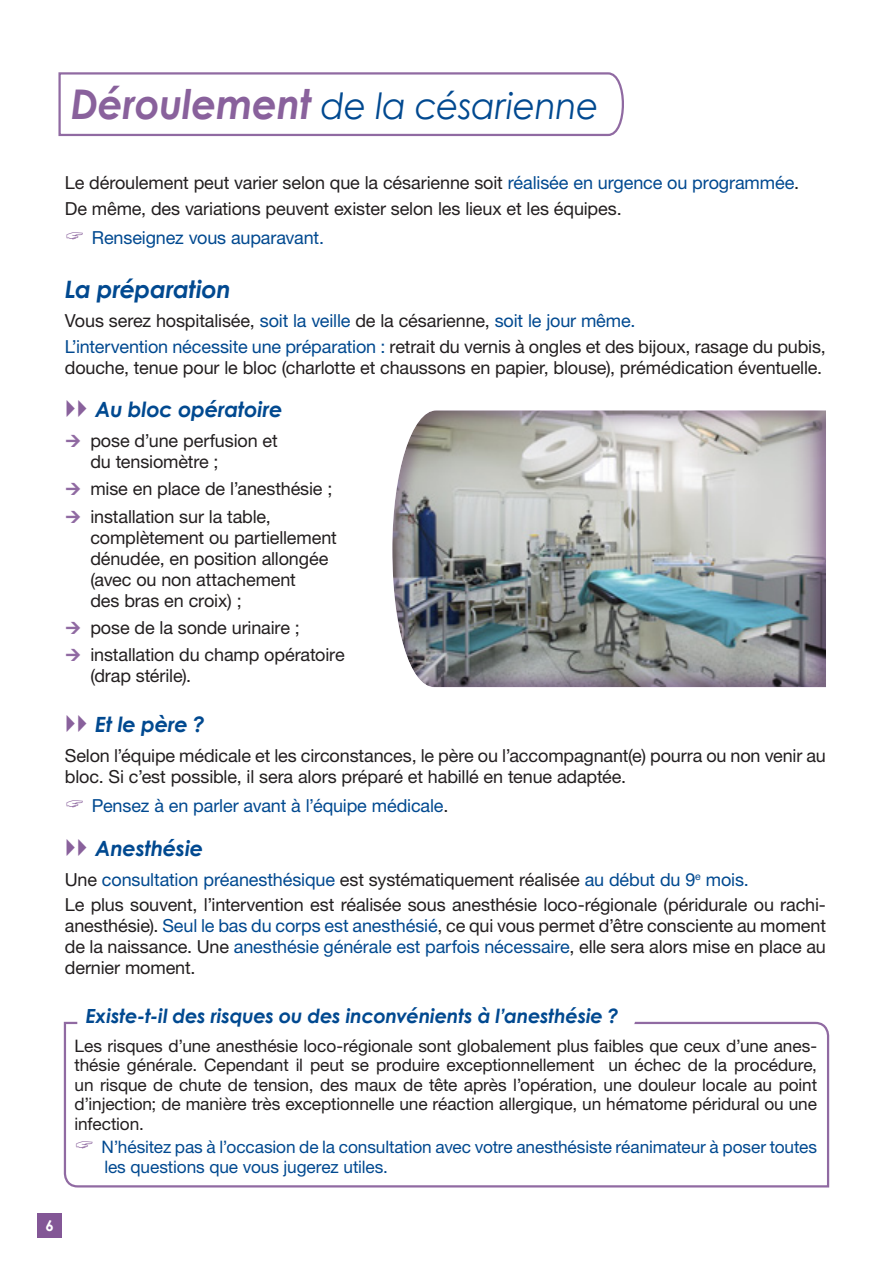
<style>
.page{position:relative;width:893px;height:1263px;background:#fff}
.page>*{position:absolute;margin:0;border:0;box-sizing:border-box;transform-origin:0 0}
.t1{font:italic 36.15px "Century Gothic";letter-spacing:-.01em;color:#014990;scale:.95 1}
.normal_12{font:italic 700 24px "Century Gothic";letter-spacing:-.015em;color:#014990}
.normal_12-2{font:italic 700 21px "Century Gothic";letter-spacing:-.015em;color:#014990}
.normal_12-3{font:italic 700 19.5px "Century Gothic";letter-spacing:-.015em;color:#014990}
.normal_12-4{font:18px/21px "Helvetica Neue LT Std";letter-spacing:-.01em;color:#231f20}
.Flèche{font:18px/21px "Helvetica Neue LT Std";letter-spacing:-.01em;color:#231f20}
.normal_12-5{font:18px "Helvetica Neue LT Std";letter-spacing:-.01em;color:#014990}
.main{font:18px "Helvetica Neue LT Std";letter-spacing:-.01em;color:#014990}
.normal_12-6{font:17.25px/19.5px "Helvetica Neue LT Std";letter-spacing:-.005em;color:#231f20;text-align:justify}
.main-2{font:17.25px/19.5px "Helvetica Neue LT Std";letter-spacing:-.005em;color:#014990}
.t2{font:700 15px "Century Gothic";color:#fff}
.s1{font-weight:700;font-size:40.95px;color:#89619c}
.s2{color:#014990}
.s3{color:#231f20}
</style>
<div class="page">
<div style="left:37px;top:1213px;width:25px;height:25px;background:#835796"></div>
<svg style="left:63px;top:1021px;width:767px;height:167px"></svg>
<svg style="left:77px;top:1021px;width:559px;height:10px"></svg>
<svg style="left:58px;top:72px;width:566px;height:65px"></svg>
<div style="left:390px;top:408px;width:436px;height:280px;background:#641c78;opacity:.25"></div>
<svg style="left:76px;top:1142px;width:17px;height:7px"></svg>
<p class="t1" style="left:71px;top:81px;width:557px"><span class="s1">Déroulement</span> de la césarienne</p>
<p class="normal_12-4" style="left:65px;top:172px;width:736px">Le déroulement peut varier selon que la césarienne soit <span class="s2">réalisée en urgence ou programmée</span>.</p>
<p class="normal_12-4" style="left:65px;top:198px;width:558px">De même, des variations peuvent exister selon les lieux et les équipes.</p>
<p class="main" style="left:92px;top:227px;width:234px">Renseignez vous auparavant.</p>
<p class="normal_12" style="left:65px;top:271px;width:167px">La préparation</p>
<p class="normal_12-4" style="left:65px;top:310px;width:572px">Vous serez hospitalisée, <span class="s2">soit la veille</span> de la césarienne, <span class="s2">soit le jour même.</span></p>
<p class="normal_12-4" style="left:65px;top:336px;width:763px"><span class="s2">L’intervention nécessite une préparation :</span> retrait du vernis à ongles et des bijoux, rasage du pubis, douche, tenue pour le bloc (charlotte et chaussons en papier, blouse), prémédication éventuelle.</p>
<p class="normal_12-2" style="left:95px;top:394px;width:189px">Au bloc opératoire</p>
<p class="Flèche" style="left:90px;top:430px;width:189px">pose d’une perfusion et du tensiomètre ;</p>
<p class="Flèche" style="left:90px;top:478px;width:244px">mise en place de l’anesthésie ;</p>
<p class="Flèche" style="left:90px;top:505px;width:248px">installation sur la table, complètement ou partiellement dénudée, en position allongée (avec ou non attachement<br>des bras en croix) ;</p>
<p class="Flèche" style="left:90px;top:617px;width:211px">pose de la sonde urinaire ;</p>
<p class="Flèche" style="left:90px;top:644px;width:256px">installation du champ opératoire (drap stérile).</p>
<p class="normal_12-2" style="left:95px;top:709px;width:111px">Et le père ?</p>
<p class="normal_12-4" style="left:65px;top:745px;width:763px">Selon l’équipe médicale et les circonstances, le père ou l’accompagnant(e) pourra ou non venir au bloc. Si c’est possible, il sera alors préparé et habillé en tenue adaptée.</p>
<p class="main" style="left:92px;top:795px;width:358px">Pensez à en parler avant à l’équipe médicale<span class="s3">.</span></p>
<p class="normal_12-2" style="left:95px;top:832px;width:109px">Anesthésie</p>
<p class="normal_12-5" style="left:65px;top:868px;width:685px"><span class="s3">Une</span> consultation préanesthésique <span class="s3">est systématiquement réalisée</span> au début du 9<sup>e</sup> mois.</p>
<p class="normal_12-4" style="left:65px;top:894px;width:763px;text-align:justify">Le plus souvent, l’intervention est réalisée sous anesthésie loco-régionale (péridurale ou rachi&shy;anesthésie). <span class="s2">Seul le bas du corps est anesthésié</span>, ce qui vous permet d’être consciente au moment de la naissance. Une <span class="s2">anesthésie générale est parfois nécessaire</span>, elle sera alors mise en place au dernier moment.</p>
<p class="normal_12-3" style="left:86px;top:1001px;width:534px">Existe-t-il des risques ou des inconvénients à l’anesthésie ?</p>
<p class="normal_12-6" style="left:75px;top:1035px;width:744px">Les risques d’une anesthésie loco-régionale sont globalement plus faibles que ceux d’une anes&shy;thésie générale. Cependant il peut se produire exceptionnellement un échec de la procédure, un risque de chute de tension, des maux de tête après l’opération, une douleur locale au point d’injection; de manière très exceptionnelle une réaction allergique, un hématome péridural ou une infection.</p>
<p class="main-2" style="left:102px;top:1137px;width:717px">N’hésitez pas à l’occasion de la consultation avec votre anesthésiste réanimateur à poser toutes les questions que vous jugerez utiles.</p>
<p class="t2" style="left:45px;top:1214px;width:10px">6</p>
</div>
